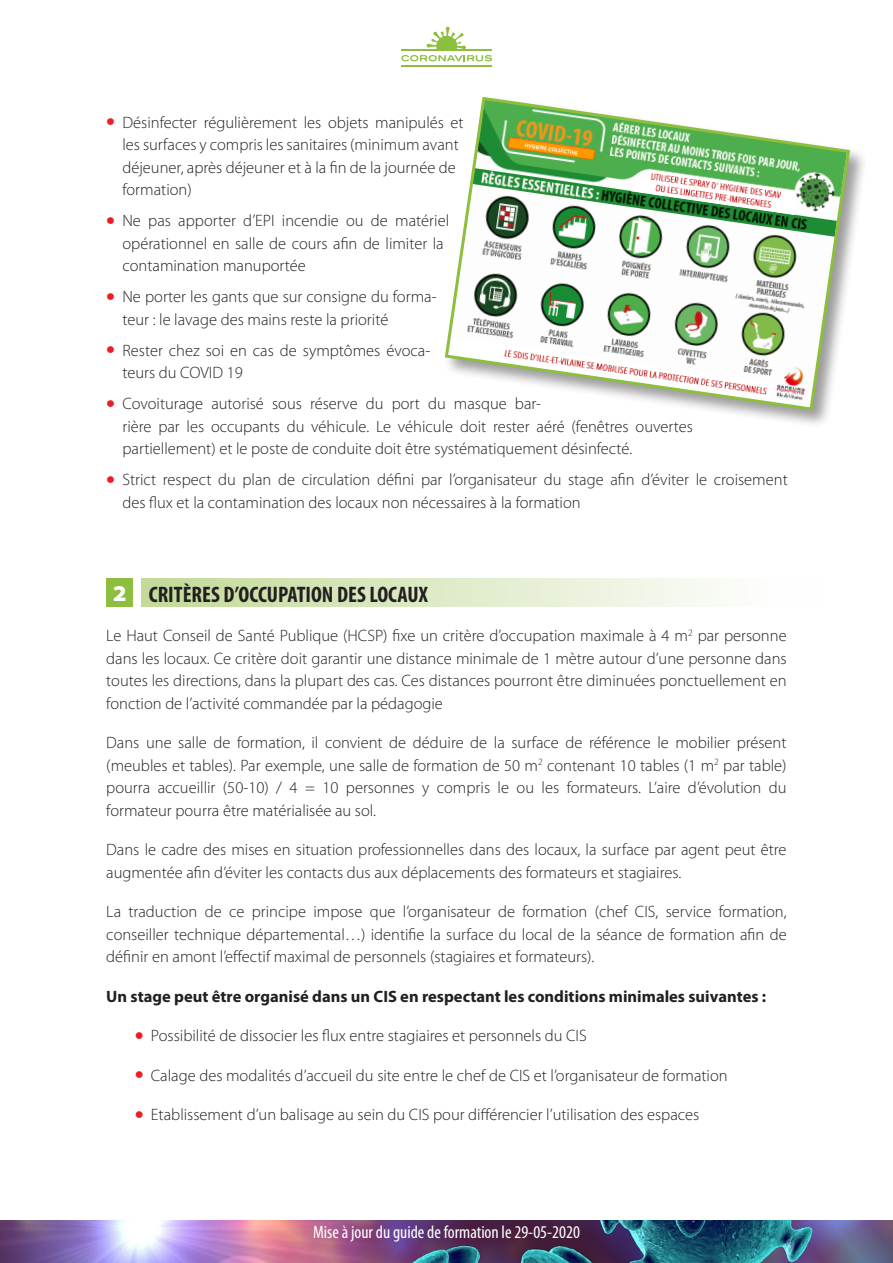
<style>
.page{position:relative;width:893px;height:1263px;background:#fff}
.page>*{position:absolute;margin:0;border:0;box-sizing:border-box;transform-origin:0 0}
.t1{font:700 condensed 22.5px "Myriad Pro";color:#231f20}
.t2{font:900 semi-expanded 22.5px "Myriad Pro";color:#fff}
.t3{font:condensed 18px "Myriad Pro";color:#fff}
.t4{font:300 16.5px/22.5px "Myriad Pro";color:#231f20}
.t5{font:700 16.5px "Myriad Pro";color:#231f20}
.t6{font:700 6.15px "Calibri";color:#fff}
.s1{font-weight:600;font-size:28.5px;color:#ee1d23}
</style>
<div class="page">
<div style="left:141px;top:578px;width:680px;height:29px;background:linear-gradient(to right,#c2d998,#fff)"></div>
<div style="left:106px;top:578px;width:27px;height:29px;background:#8dbe3e"></div>
<hr style="left:401px;top:65px;width:91px;height:1px;background:#8dbe3e">
<svg style="left:401px;top:27px;width:91px;height:34px"></svg>
<div style="left:443px;top:95px;width:425px;height:334px;background:#231f20;opacity:.45"></div>
<svg style="left:443px;top:95px;width:409px;height:317px"></svg>
<img style="left:0;top:1220px;width:893px;height:43px">
<p class="t4" style="left:122px;top:111px;width:343px;text-indent:-16px"><span class="s1">•</span> Désinfecter régulièrement les objets manipulés et les surfaces y compris les sanitaires (minimum avant déjeuner, après déjeuner et à la fin de la journée de formation)</p>
<p class="t4" style="left:122px;top:209px;width:328px;text-indent:-16px"><span class="s1">•</span> Ne pas apporter d’EPI incendie ou de matériel opérationnel en salle de cours afin de limiter la contamination manuportée</p>
<p class="t4" style="left:122px;top:285px;width:316px;text-indent:-16px"><span class="s1">•</span> Ne porter les gants que sur consigne du forma&shy;teur : le lavage des mains reste la priorité</p>
<p class="t4" style="left:122px;top:339px;width:309px;text-indent:-16px"><span class="s1">•</span> Rester chez soi en cas de symptômes évoca&shy;teurs du COVID 19</p>
<p class="t4" style="left:122px;top:392px;width:572px;text-indent:-16px"><span class="s1">•</span> Covoiturage autorisé sous réserve du port du masque bar-<br>rière par les occupants du véhicule. Le véhicule doit rester aéré (fenêtres ouvertes partiellement) et le poste de conduite doit être systématiquement désinfecté.</p>
<p class="t4" style="left:122px;top:468px;width:667px;text-indent:-16px"><span class="s1">•</span> Strict respect du plan de circulation défini par l’organisateur du stage afin d’éviter le croisement des flux et la contamination des locaux non nécessaires à la formation</p>
<p class="t6" style="left:525px;top:141px;width:56px;rotate:8deg">HYGIENE COLLECTIVE</p>
<p class="t1" style="left:149px;top:580px;width:280px">CRITÈRES D’OCCUPATION DES LOCAUX</p>
<p class="t4" style="left:106px;top:624px;width:682px;text-align:justify">Le Haut Conseil de Santé Publique (HCSP) fixe un critère d’occupation maximale à 4 m<sup>2</sup> par personne dans les locaux. Ce critère doit garantir une distance minimale de 1 mètre autour d’une personne dans toutes les directions, dans la plupart des cas. Ces distances pourront être diminuées ponctuellement en fonction de l’activité commandée par la pédagogie</p>
<p class="t4" style="left:106px;top:731px;width:682px;text-align:justify">Dans une salle de formation, il convient de déduire de la surface de référence le mobilier présent (meubles et tables). Par exemple, une salle de formation de 50 m<sup>2</sup> contenant 10 tables (1 m<sup>2</sup> par table) pourra accueillir (50-10) / 4 = 10 personnes y compris le ou les formateurs. L’aire d’évolution du formateur pourra être matérialisée au sol.</p>
<p class="t4" style="left:106px;top:838px;width:682px">Dans le cadre des mises en situation professionnelles dans des locaux, la surface par agent peut être augmentée afin d’éviter les contacts dus aux déplacements des formateurs et stagiaires.</p>
<p class="t4" style="left:106px;top:900px;width:682px;text-align:justify">La traduction de ce principe impose que l’organisateur de formation (chef CIS, service formation, conseiller technique départemental…) identifie la surface du local de la séance de formation afin de définir en amont l’effectif maximal de personnels (stagiaires et formateurs).</p>
<p class="t5" style="left:106px;top:985px;width:661px">Un stage peut être organisé dans un CIS en respectant les conditions minimales suivantes :</p>
<p class="t4" style="left:135px;top:1024px;width:453px"><span class="s1">•</span> Possibilité de dissocier les flux entre stagiaires et personnels du CIS</p>
<p class="t4" style="left:135px;top:1064px;width:594px"><span class="s1">•</span> Calage des modalités d’accueil du site entre le chef de CIS et l’organisateur de formation</p>
<p class="t4" style="left:135px;top:1103px;width:566px"><span class="s1">•</span> Etablissement d’un balisage au sein du CIS pour différencier l’utilisation des espaces</p>
<p class="t2" style="left:113px;top:578px;width:15px">2</p>
<p class="t3" style="left:313px;top:1221px;width:268px">Mise à jour du guide de formation le 29-05-2020</p>
</div>
